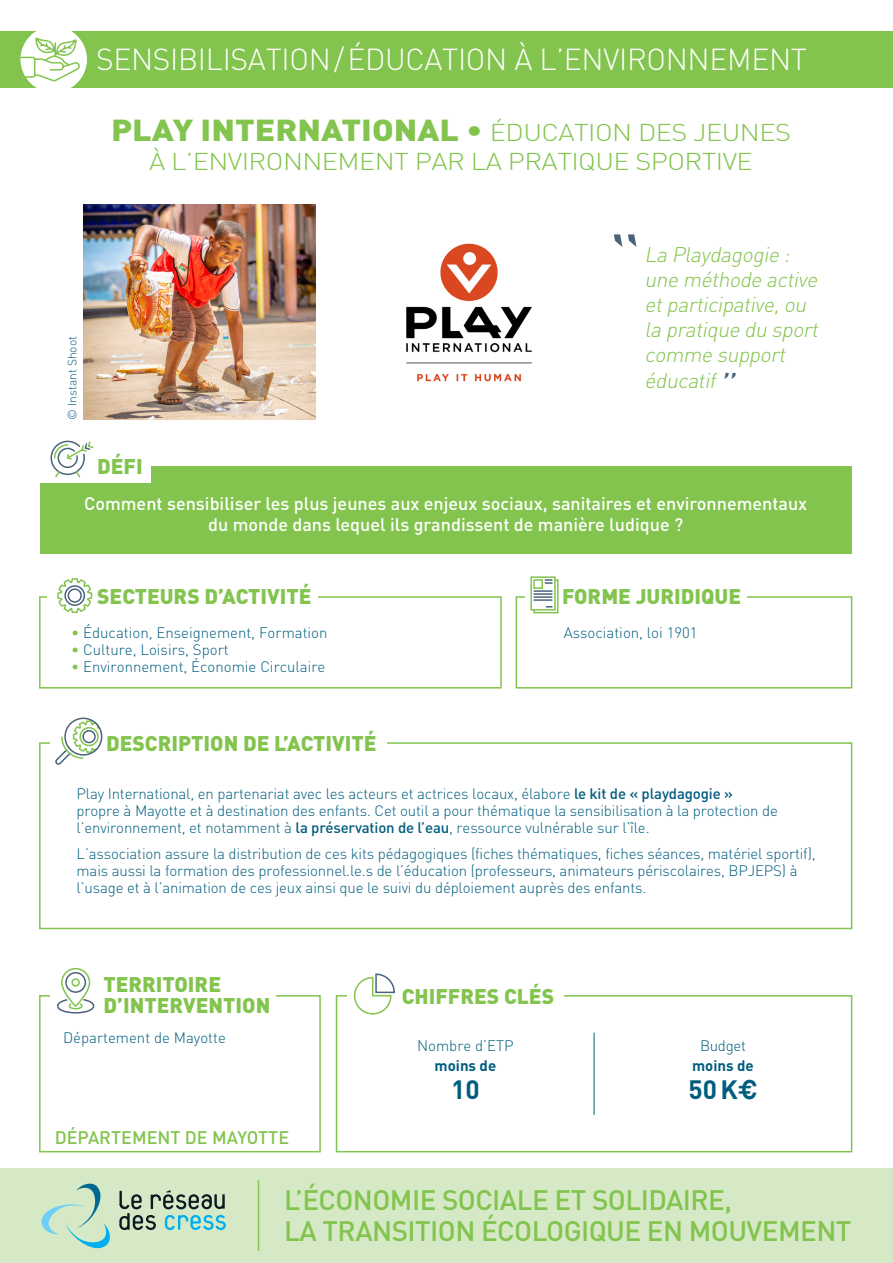
<style>
.page{position:relative;width:893px;height:1263px;background:#fff}
.page>*{position:absolute;margin:0;border:0;box-sizing:border-box;transform-origin:0 0}
.t1{font:italic 300 45px "DIN";color:#4a637c}
.t2{font:300 30px "DIN";letter-spacing:-.01em;color:#fff}
.t3{font:900 30px "DIN";color:#82c44d;scale:1.13 1}
.t4{font:500 27.9px "DIN";letter-spacing:-.02em;color:#82c44d}
.text_rub{font:700 26.25px "DIN";color:#005d7e}
.t5{font:300 24px "DIN";letter-spacing:-.02em;color:#82c44d;scale:1.13 1}
.t6{font:900 21px/21px "DIN";color:#82c44d}
.t7{font:italic 300 21px/25.2px "DIN";color:#82c44d}
.t8{font:500 18px/21.6px "DIN";color:#fff;text-align:center}
.t9{font:500 18px "DIN";color:#82c44d}
.text_rub-2{font:300 15px/17.2px "DIN";letter-spacing:-.01em;color:#005d7e}
.text_rub-3{font:700 15px/19.5px "DIN";color:#005d7e;text-align:center}
.text_rub-4{font:300 12px "DIN";color:#005d7e}
.s1{font-weight:300;font-size:24px}
.s2{color:#82c44d}
.s3{font-weight:500}
.s4{font-weight:300}
.s5{font-family:"Helvetica"}
</style>
<div class="page">
<div style="left:0;top:1168px;width:893px;height:95px;background:#d6e9c6"></div>
<hr style="left:258px;top:1180px;width:1px;height:71px;background:#82c44d">
<div style="left:40px;top:467px;width:812px;height:87px;background:#82c44d"></div>
<div style="left:28px;top:459px;width:122px;height:23px;background:#fff"></div>
<svg style="left:50px;top:440px;width:44px;height:38px"></svg>
<svg style="left:41px;top:1183px;width:69px;height:66px"></svg>
<svg style="left:119px;top:1190px;width:107px;height:40px"></svg>
<div style="left:516px;top:596px;width:336px;height:92px;border:2px solid #82c44d"></div>
<div style="left:39px;top:596px;width:463px;height:92px;border:2px solid #82c44d"></div>
<div style="left:525px;top:591px;width:222px;height:14px;background:#fff"></div>
<svg style="left:530px;top:576px;width:29px;height:38px"></svg>
<div style="left:39px;top:995px;width:282px;height:157px;border:2px solid #82c44d"></div>
<div style="left:50px;top:990px;width:225px;height:14px;background:#fff"></div>
<div style="left:336px;top:995px;width:516px;height:157px;border:2px solid #82c44d"></div>
<div style="left:347px;top:991px;width:217px;height:13px;background:#fff"></div>
<div style="left:47px;top:592px;width:271px;height:14px;background:#fff"></div>
<div style="left:61px;top:968px;width:29px;height:38px;border:2px solid #82c44d;border-radius:14px"></div>
<svg style="left:57px;top:998px;width:38px;height:16px"></svg>
<div style="left:65px;top:972px;width:21px;height:21px;border:2px solid #4a637c;border-radius:50%"></div>
<div style="left:71px;top:978px;width:9px;height:9px;border:2px solid #82c44d;border-radius:50%"></div>
<svg style="left:353px;top:973px;width:42px;height:42px"></svg>
<svg style="left:57px;top:578px;width:36px;height:36px"></svg>
<div style="left:39px;top:742px;width:813px;height:187px;border:2px solid #82c44d"></div>
<div style="left:50px;top:737px;width:337px;height:14px;background:#fff"></div>
<div style="left:64px;top:717px;width:38px;height:39px;border:2px solid #4a637c;border-radius:50%"></div>
<svg style="left:55px;top:719px;width:46px;height:46px"></svg>
<hr style="left:594px;top:1033px;width:1px;height:82px;background:#005d7e">
<div style="left:0;top:31px;width:893px;height:56px;background:#82c44d"></div>
<div style="left:20px;top:26px;width:67px;height:67px;background:#fff;border-radius:50%"></div>
<svg style="left:20px;top:37px;width:61px;height:45px"></svg>
<img style="left:83px;top:205px;width:232px;height:215px">
<img style="left:406px;top:243px;width:126px;height:139px">
<p class="t2" style="left:96px;top:41px;width:712px">SENSIBILISATION/ÉDUCATION À L’ENVIRONNEMENT</p>
<p class="t3" style="left:111px;top:110px;width:603px">PLAY INTERNATIONAL • <span class="s1">ÉDUCATION DES JEUNES</span></p>
<p class="t5" style="left:149px;top:147px;width:536px">À L’ENVIRONNEMENT PAR LA PRATIQUE SPORTIVE</p>
<p class="text_rub-4" style="left:65px;top:420px;width:85px;rotate:-90deg">© Instant Shoot</p>
<p class="t7" style="left:645px;top:241px;width:179px">La Playdagogie : une méthode active etparticipative,ou la pratique du sport comme support éducatif</p>
<p class="t1" style="left:716px;top:361px;width:30px">”</p>
<p class="t6" style="left:97px;top:455px;width:47px">DÉFI</p>
<p class="t8" style="left:84px;top:492px;width:725px">Comment sensibiliser les plus jeunes aux enjeux sociaux, sanitaires et environnementaux du monde dans lequel ils grandissent de manière ludique ?</p>
<p class="t6" style="left:97px;top:585px;width:216px">SECTEURS D’ACTIVITÉ</p>
<p class="text_rub-2" style="left:71px;top:624px;width:258px"><span class="s2">•</span> Éducation, Enseignement, Formation</p>
<p class="text_rub-2" style="left:71px;top:641px;width:159px"><span class="s2">•</span> Culture, Loisirs, Sport</p>
<p class="text_rub-2" style="left:71px;top:658px;width:256px"><span class="s2">•</span> Environnement, Économie Circulaire</p>
<p class="t6" style="left:106px;top:731px;width:272px">DESCRIPTION DE L’ACTIVITÉ</p>
<p class="t6" style="left:562px;top:585px;width:181px">FORME JURIDIQUE</p>
<p class="text_rub-2" style="left:564px;top:624px;width:135px">Association, loi 1901</p>
<p class="text_rub-2" style="left:77px;top:784px;width:703px">Play International, en partenariat avec les acteurs et actrices locaux, élabore <span class="s3">le kit de « playdagogie » </span>propre à Mayotte et à destination des enfants. Cet outil a pour thématique la sensibilisation à la protection de l’environnement, et notamment à <span class="s3">la préservation de l’eau</span>, ressource vulnérable sur l’île.</p>
<p class="text_rub-2" style="left:77px;top:845px;width:740px">L’association assure la distribution de ces kits pédagogiques (fiches thématiques, fiches séances, matériel sportif), mais aussi la formation des professionnel.le.s de l’éducation (professeurs, animateurs périscolaires, BPJEPS) à l’usage et à l’animation de ces jeux ainsi que le suivi du déploiement auprès des enfants.</p>
<p class="t6" style="left:104px;top:972px;width:168px">TERRITOIRE<br>D’INTERVENTION</p>
<p class="text_rub-2" style="left:63px;top:1029px;width:164px">Département de Mayotte</p>
<p class="t9" style="left:55px;top:1126px;width:236px">DÉPARTEMENT DE MAYOTTE</p>
<p class="t6" style="left:402px;top:985px;width:154px">CHIFFRES CLÉS</p>
<p class="text_rub-2" style="left:417px;top:1037px;width:98px">Nombre d’ETP</p>
<p class="text_rub-3" style="left:435px;top:1055px;width:63px">moins de</p>
<p class="text_rub" style="left:451px;top:1073px;width:30px">10</p>
<p class="text_rub-3" style="left:692px;top:1035px;width:63px"><span class="s4">Budget </span>moins de</p>
<p class="text_rub" style="left:688px;top:1073px;width:70px">50K<span class="s5">€</span></p>
<p class="t4" style="left:284px;top:1182px;width:449px">L’ÉCONOMIE SOCIALE ET SOLIDAIRE,</p>
<p class="t4" style="left:284px;top:1213px;width:569px">LA TRANSITION ÉCOLOGIQUE EN MOUVEMENT</p>
</div>
